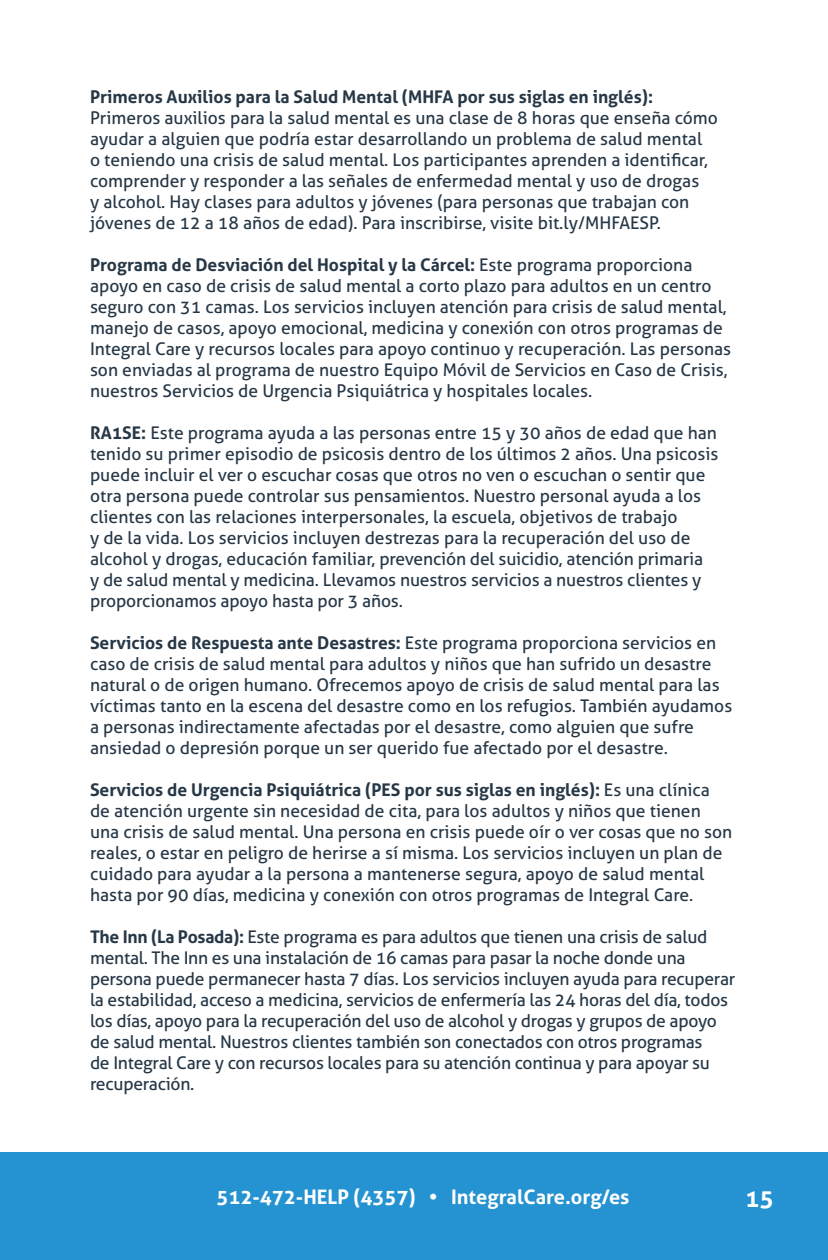
<style>
.page{position:relative;width:828px;height:1260px;background:#fff}
.page>*{position:absolute;margin:0;border:0;box-sizing:border-box;transform-origin:0 0}
.t1{font:700 24px "Aller";color:#fff}
.Normal_P{font:700 20px "Aller";color:#fff}
.t2{font:17.6px/21px "Aller";color:#263746}
.s1{font-weight:700}
</style>
<div class="page">
<div style="left:0;top:1152px;width:18px;height:108px;background:#2593d1"></div>
<div style="left:18px;top:1152px;width:810px;height:108px;background:#2593d1"></div>
<p class="t2" style="left:90px;top:86px;width:629px"><span class="s1">Primeros Auxilios para la Salud Mental (MHFA por sus siglas en inglés):<br></span>Primeros auxilios para la salud mental es una clase de 8 horas que enseña cómo ayudar a alguien que podría estar desarrollando un problema de salud mental<br>o teniendo una crisis de salud mental. Los participantes aprenden a identificar, comprender y responder a las señales de enfermedad mental y uso de drogas<br>y alcohol. Hay clases para adultos y jóvenes (para personas que trabajan con jóvenes de 12 a 18 años de edad). Para inscribirse, visite bit.ly/MHFAESP.</p>
<p class="t2" style="left:90px;top:254px;width:643px"><span class="s1">Programa de Desviación del Hospital y la Cárcel:</span> Este programa proporciona apoyo en caso de crisis de salud mental a corto plazo para adultos en un centro seguro con 31 camas. Los servicios incluyen atención para crisis de salud mental, manejo de casos, apoyo emocional, medicina y conexión con otros programas de Integral Care y recursos locales para apoyo continuo y recuperación. Las personas son enviadas al programa de nuestro Equipo Móvil de Servicios en Caso de Crisis, nuestros Servicios de Urgencia Psiquiátrica y hospitales locales.</p>
<p class="t2" style="left:90px;top:422px;width:630px"><span class="s1">RA1SE:</span> Este programa ayuda a las personas entre 15 y 30 años de edad que han tenido su primer episodio de psicosis dentro de los últimos 2 años. Una psicosis puede incluir el ver o escuchar cosas que otros no ven o escuchan o sentir que otra persona puede controlar sus pensamientos. Nuestro personal ayuda a los clientes con las relaciones interpersonales, la escuela, objetivos de trabajo<br>y de la vida. Los servicios incluyen destrezas para la recuperación del uso de alcohol y drogas, educación familiar, prevención del suicidio, atención primaria<br>y de salud mental y medicina. Llevamos nuestros servicios a nuestros clientes y proporcionamos apoyo hasta por 3 años.</p>
<p class="t2" style="left:90px;top:632px;width:644px"><span class="s1">Servicios de Respuesta ante Desastres:</span> Este programa proporciona servicios en caso de crisis de salud mental para adultos y niños que han sufrido un desastre natural o de origen humano. Ofrecemos apoyo de crisis de salud mental para las víctimas tanto en la escena del desastre como en los refugios. También ayudamos a personas indirectamente afectadas por el desastre, como alguien que sufre ansiedad o depresión porque un ser querido fue afectado por el desastre.</p>
<p class="t2" style="left:90px;top:779px;width:644px"><span class="s1">Servicios de Urgencia Psiquiátrica (PES por sus siglas en inglés):</span> Es una clínica de atención urgente sin necesidad de cita, para los adultos y niños que tienen una crisis de salud mental. Una persona en crisis puede oír o ver cosas que no son reales, o estar en peligro de herirse a sí misma. Los servicios incluyen un plan de cuidado para ayudar a la persona a mantenerse segura, apoyo de salud mental hasta por 90 días, medicina y conexión con otros programas de Integral Care.</p>
<p class="t2" style="left:90px;top:926px;width:647px"><span class="s1">The Inn (La Posada):</span> Este programa es para adultos que tienen una crisis de salud mental. The Inn es una instalación de 16 camas para pasar la noche donde una persona puede permanecer hasta 7 días. Los servicios incluyen ayuda para recuperar la estabilidad, acceso a medicina, servicios de enfermería las 24 horas del día, todos los días, apoyo para la recuperación del uso de alcohol y drogas y grupos de apoyo de salud mental. Nuestros clientes también son conectados con otros programas<br>de Integral Care y con recursos locales para su atención continua y para apoyar su recuperación.</p>
<p class="Normal_P" style="left:217px;top:1184px;width:414px">512-472-HELP (4357) • IntegralCare.org/es</p>
<p class="t1" style="left:745px;top:1183px;width:30px">15</p>
</div>
